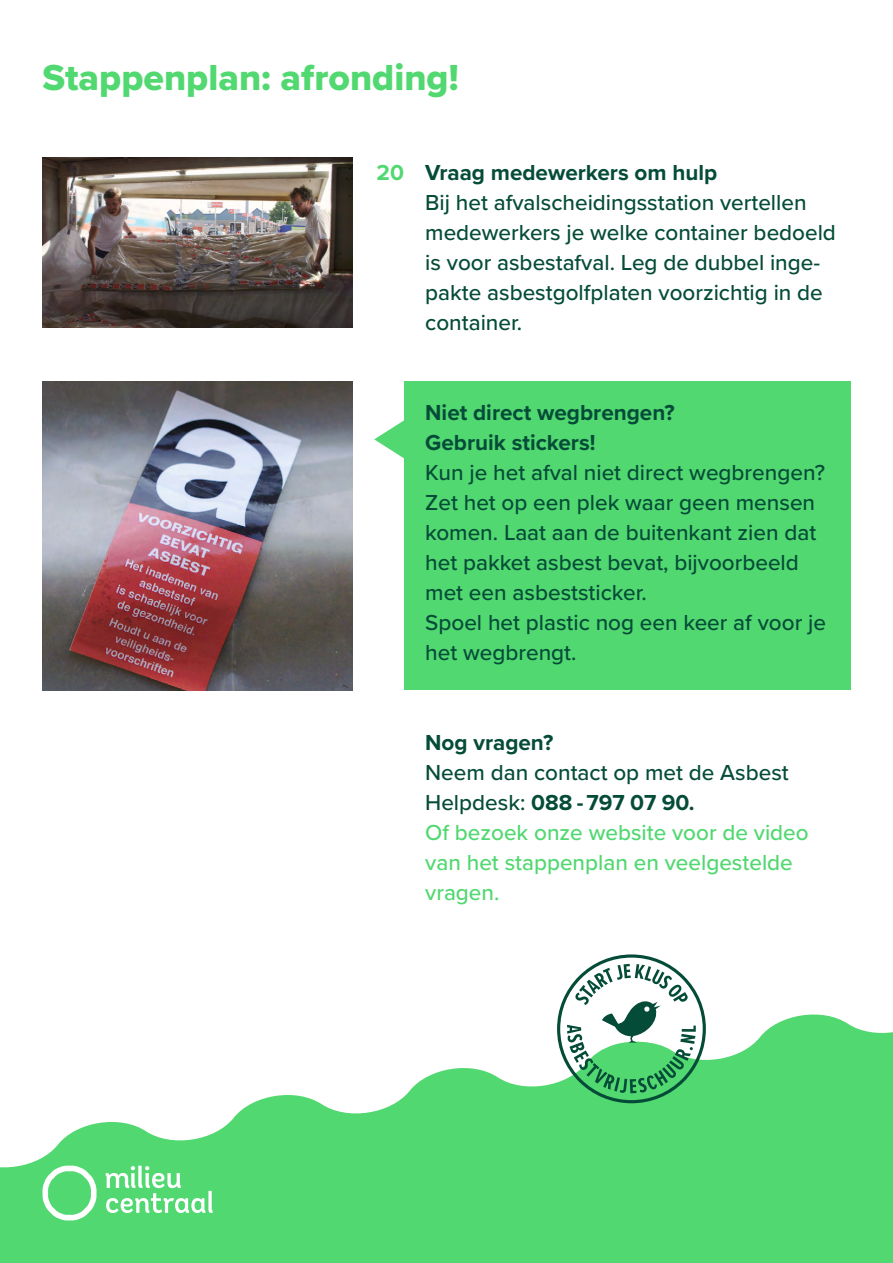
<style>
.page{position:relative;width:893px;height:1263px;background:#fff}
.page>*{position:absolute;margin:0;border:0;box-sizing:border-box;transform-origin:0 0}
.t1{font:37.5px "Proxima Nova Extrabld";color:#51d870}
.t2{font:500 22.5px/30px "Proxima Nova";color:#054c38}
.t3{font:500 22.5px/30px "Proxima Nova";color:#51d870}
.t4{font:700 22.5px/30px "Proxima Nova";color:#054c38}
.s1{font-weight:700;color:#51d870}
.s2{font-weight:700}
.s3{color:#054c38}
.s4{font-weight:700;color:#054c38}
</style>
<div class="page">
<svg style="left:0;top:1014px;width:893px;height:249px;fill:#51d870"></svg>
<img style="left:43px;top:381px;width:310px;height:309px">
<svg style="left:557px;top:954px;width:149px;height:149px"></svg>
<img style="left:43px;top:157px;width:310px;height:170px">
<div style="left:404px;top:381px;width:446px;height:309px;background:#51d870"></div>
<svg style="left:374px;top:420px;width:30px;height:39px"></svg>
<svg style="left:106px;top:1165px;width:107px;height:48px"></svg>
<svg style="left:42px;top:1165px;width:55px;height:55px"></svg>
<h1 class="t1" style="left:43px;top:50px;width:418px">Stappenplan: afronding!</h1>
<p class="t2" style="left:425px;top:157px;width:412px;text-indent:-49px"><span class="s1">20</span> <span class="s2">Vraag medewerkers om hulp<br></span>Bij het afvalscheidingsstation vertellen medewerkers je welke container bedoeld is voor asbestafval. Leg de dubbel inge&shy;pakte asbestgolfplaten voorzichtig in de container.</p>
<p class="t4" style="left:425px;top:397px;width:251px">Niet direct wegbrengen?<br>Gebruik stickers!</p>
<p class="t2" style="left:425px;top:457px;width:402px">Kun je het afval niet direct wegbrengen?<br>Zet het op een plek waar geen mensen komen. Laat aan de buitenkant zien dat het pakket asbest bevat, bijvoorbeeld met een asbeststicker.<br>Spoel het plastic nog een keer af voor je het wegbrengt.</p>
<p class="t4" style="left:425px;top:727px;width:130px">Nog vragen?</p>
<p class="t3" style="left:425px;top:757px;width:385px"><span class="s3">Neem dan contact op met de Asbest<br>Helpdesk:</span> <span class="s4">088 - 797 07 90.<br></span>Of bezoek onze website voor de video van het stappenplan en veelgestelde vragen.</p>
</div>
